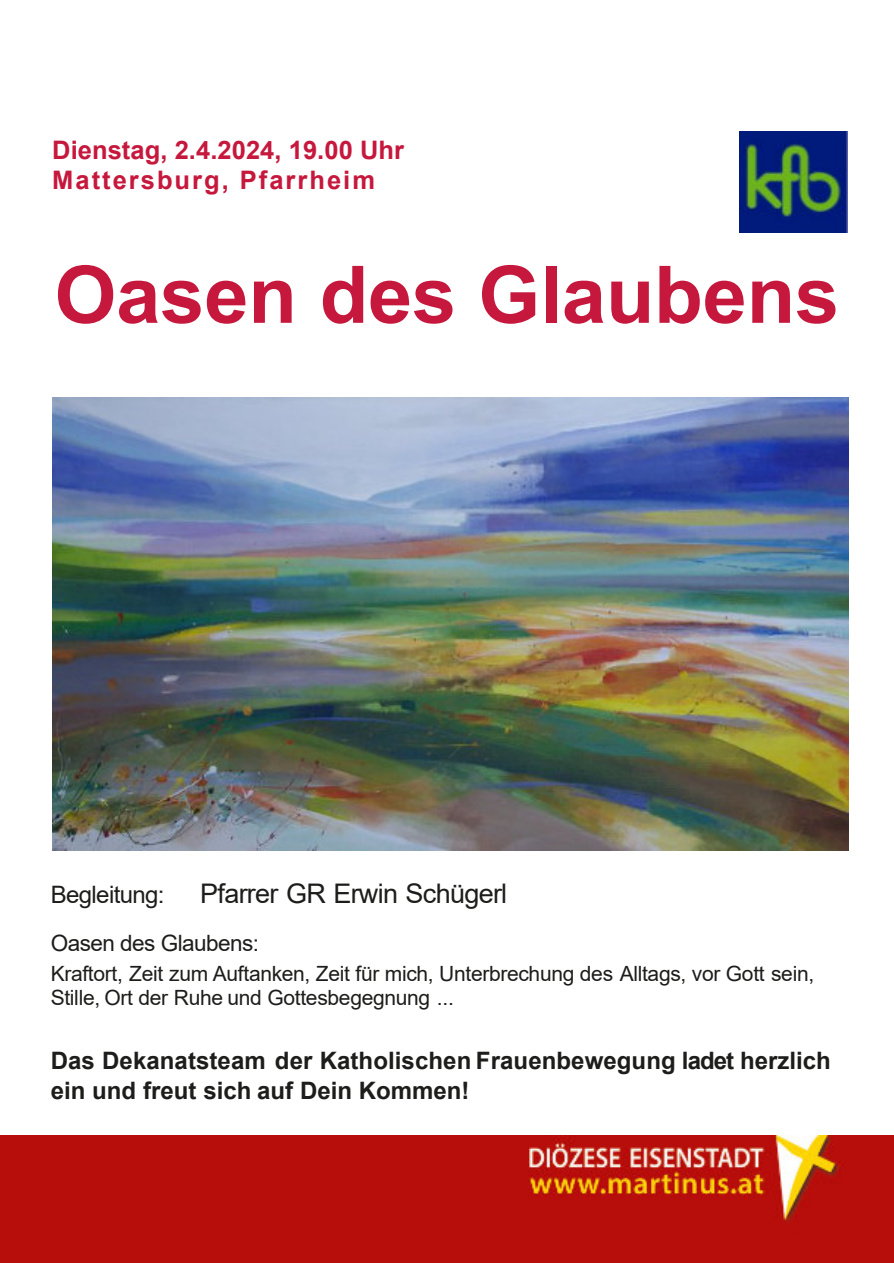
<style>
.page{position:relative;width:894px;height:1263px;background:#fff}
.page>*{position:absolute;margin:0;border:0;box-sizing:border-box;transform-origin:0 0}
.t1{font:700 79.5px "Arial";letter-spacing:-.005em;color:#c6183d}
.t2{font:27px "Arial";letter-spacing:-.025em;color:#1d1d1b}
.t3{font:700 25.5px "Arial";color:#c6183d}
.t4{font:700 25.5px "Arial";letter-spacing:.08em;color:#c6183d}
.t5{font:700 24px "Arial";letter-spacing:.005em;color:#1d1d1b}
.t6{font:24px "Arial";letter-spacing:-.025em;color:#1d1d1b}
.t7{font:22.5px "Arial";letter-spacing:-.025em;color:#1d1d1b}
.t8{font:21px "Arial";letter-spacing:-.015em;color:#1d1d1b}
</style>
<div class="page">
<img style="left:0;top:1135px;width:893px;height:128px">
<img style="left:739px;top:132px;width:108px;height:100px">
<img style="left:52px;top:398px;width:795px;height:453px">
<p class="t3" style="left:52px;top:140px;width:353px">Dienstag, 2.4.2024, 19.00 Uhr</p>
<p class="t4" style="left:52px;top:171px;width:324px">Mattersburg, Pfarrheim</p>
<p class="t1" style="left:54px;top:265px;width:786px">Oasen des Glaubens</p>
<p class="t6" style="left:51px;top:885px;width:115px">Begleitung:</p>
<p class="t2" style="left:200px;top:883px;width:308px">Pfarrer GR Erwin Schügerl</p>
<p class="t7" style="left:51px;top:934px;width:210px">Oasen des Glaubens:</p>
<p class="t8" style="left:51px;top:966px;width:764px">Kraftort, Zeit zum Auftanken, Zeit für mich, Unterbrechung des Alltags, vor Gott sein,</p>
<p class="t8" style="left:51px;top:990px;width:404px">Stille, Ort der Ruhe und Gottesbegegnung ...</p>
<p class="t5" style="left:51px;top:1052px;width:781px">Das Dekanatsteam der Katholischen Frauenbewegung ladet herzlich</p>
<p class="t5" style="left:51px;top:1082px;width:420px">ein und freut sich auf Dein Kommen!</p>
</div>
